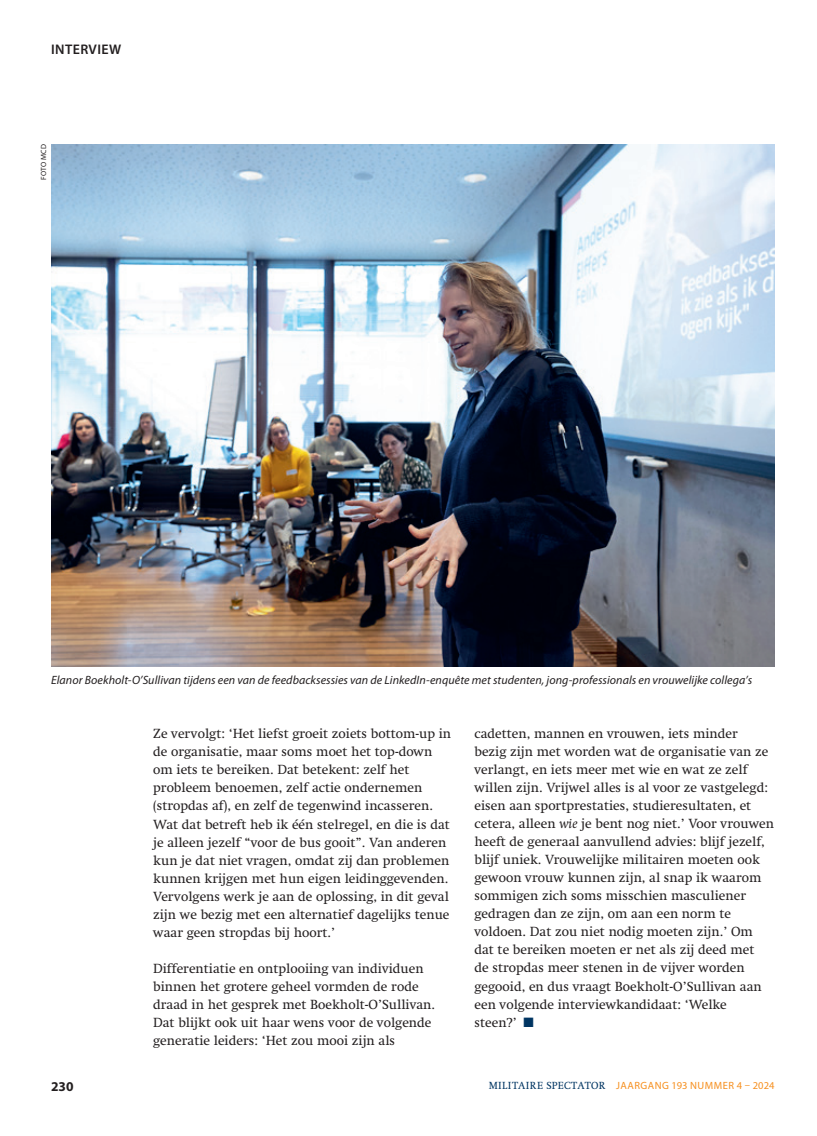
<style>
.page{position:relative;width:817px;height:1136px;background:#fff}
.page>*{position:absolute;margin:0;border:0;box-sizing:border-box;transform-origin:0 0}
.t1{font:600 13.95px "Myriad Pro";letter-spacing:.03em;color:#231f20}
.t2{font:13.5px/18px "Swift LT Std";color:#231f20}
.t3{font:700 13.5px "Myriad Pro";color:#231f20}
.t4{font:italic 12px "Myriad Pro";letter-spacing:.005em;color:#231f20}
.t5{font:10.5px "Myriad Pro";letter-spacing:.045em;color:#f68f1e}
.t6{font:7.5px "Myriad Pro";letter-spacing:.03em;color:#231f20}
.s1{font-style:italic}
.s2{color:#003562}
.s3{font-family:"Swift LT Std";color:#003562}
</style>
<div class="page">
<img style="left:51px;top:144px;width:723px;height:522px">
<p class="t1" style="left:51px;top:40px;width:71px">INTERVIEW</p>
<p class="t6" style="left:39px;top:180px;width:37px;rotate:-90deg">FOTO MCD</p>
<p class="t4" style="left:51px;top:673px;width:702px">Elanor Boekholt-O’Sullivan tijdens een van de feedbacksessies van de LinkedIn-enquête met studenten, jong-professionals en vrouwelijke collega’s</p>
<p class="t2" style="left:153px;top:725px;width:299px">Ze vervolgt: ‘Het liefst groeit zoiets bottom-up in de organisatie, maar soms moet het top-down om iets te bereiken. Dat betekent: zelf het probleem benoemen, zelf actie ondernemen (stropdas af), en zelf de tegenwind incasseren.<br>Wat dat betreft heb ik één stelregel, en die is dat je alleen jezelf “voor de bus gooit”. Van anderen kun je dat niet vragen, omdat zij dan problemen kunnen krijgen met hun eigen leidinggevenden.<br>Vervolgens werk je aan de oplossing, in dit geval zijn we bezig met een alternatief dagelijks tenue waar geen stropdas bij hoort.’</p>
<p class="t2" style="left:153px;top:959px;width:283px">Differentiatie en ontplooiing van individuen binnen het grotere geheel vormden de rode draad in het gesprek met Boekholt-O’Sullivan.<br>Dat blijkt ook uit haar wens voor de volgende generatie leiders: ‘Het zou mooi zijn als</p>
<p class="t2" style="left:474px;top:725px;width:301px">cadetten, mannen en vrouwen, iets minder<br>bezig zijn met worden wat de organisatie van ze verlangt, en iets meer met wie en wat ze zelf willen zijn. Vrijwel alles is al voor ze vastgelegd: eisen aan sportprestaties, studieresultaten, et cetera, alleen <span class="s1">wie</span> je bent nog niet.’ Voor vrouwen heeft de generaal aanvullend advies: blijf jezelf, blijf uniek. Vrouwelijke militairen moeten ook gewoon vrouw kunnen zijn, al snap ik waarom sommigen zich soms misschien masculiener gedragen dan ze zijn, om aan een norm te voldoen. Dat zou niet nodig moeten zijn.’ Om dat te bereiken moeten er net als zij deed met<br>de stropdas meer stenen in de vijver worden gegooid, en dus vraagt Boekholt-O’Sullivan aan een volgende interviewkandidaat: ‘Welke<br>steen?’ <span class="s2">■</span></p>
<p class="t3" style="left:51px;top:1077px;width:24px">230</p>
<p class="t5" style="left:488px;top:1078px;width:287px"><span class="s3">MILITAIRE SPECTATOR</span> JAARGANG 193 NUMMER 4 – 2024</p>
</div>
